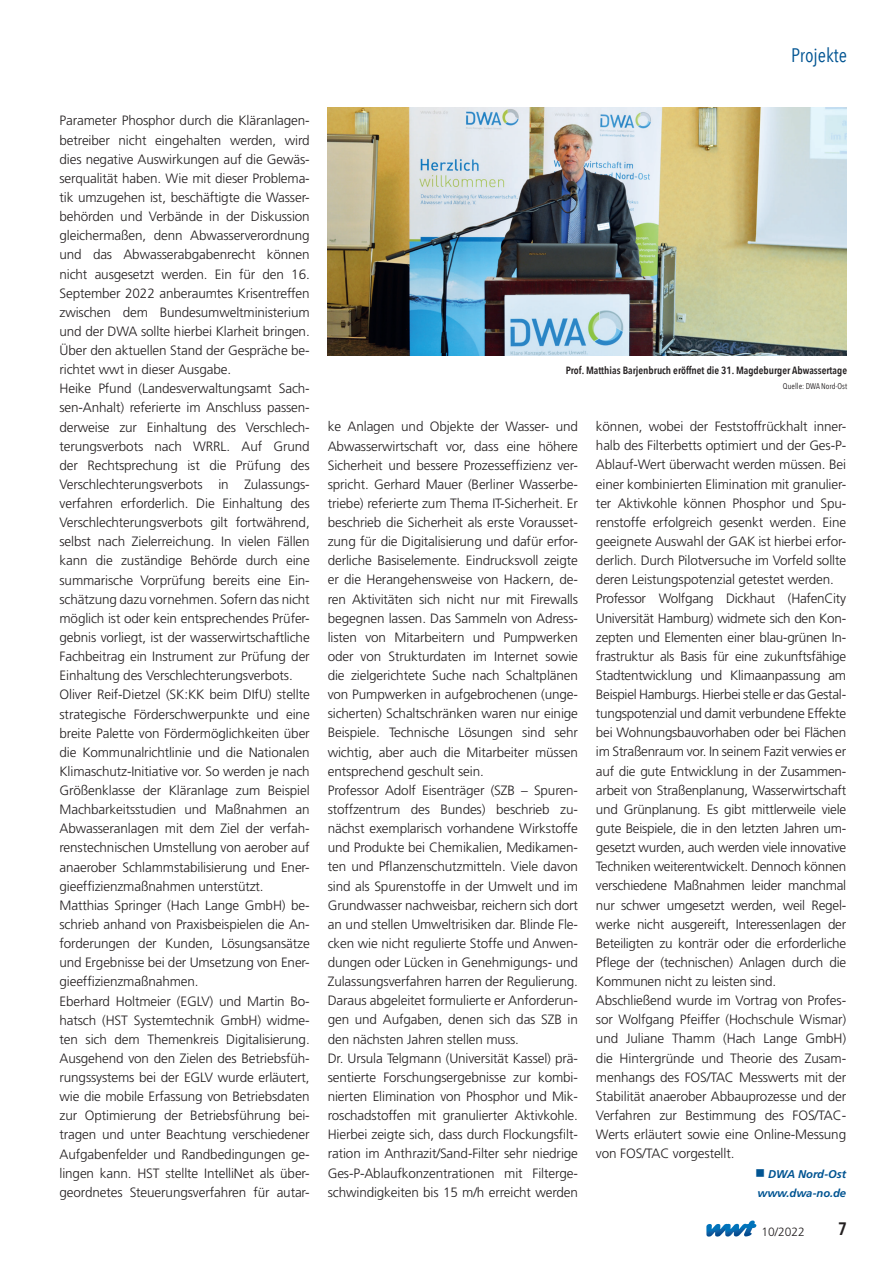
<style>
.page{position:relative;width:893px;height:1263px;background:#fff}
.page>*{position:absolute;margin:0;border:0;box-sizing:border-box;transform-origin:0 0}
.t1{font:19.5px "Avenir Next Condensed";color:#005492}
.t2{font:600 18px "Avenir Next Condensed";color:#231f20}
.t3{font:300 13.5px/19.2px "Frutiger";letter-spacing:-.01em;color:#231f20}
.t4{font:300 12px "Frutiger";color:#231f20}
.t5{font:italic 700 11.25px/19.2px "Frutiger";letter-spacing:-.01em;color:#005492;text-align:right}
.t6{font:600 10.5px "Avenir Next Condensed";color:#231f20}
.t7{font:8.25px "Avenir Next Condensed";color:#231f20}
</style>
<div class="page">
<svg style="left:706px;top:1220px;width:50px;height:16px"></svg>
<img style="left:328px;top:107px;width:518px;height:248px">
<h1 class="t1" style="left:791px;top:39px;width:57px">Projekte</h1>
<p class="t3" style="left:60px;top:111px;width:252px">Parameter Phosphor durch die Kläranlagen&shy;betreiber nicht eingehalten werden, wird dies negative Auswirkungen auf die Gewäs&shy;serqualität haben. Wie mit dieser Problema&shy;tik umzugehen ist, beschäftigte die Wasser&shy;behörden und Verbände in der Diskussion gleichermaßen, denn Abwasserverordnung und das Abwasserabgabenrecht können nicht ausgesetzt werden. Ein für den 16.<br>September 2022 anberaumtes Krisentreffen zwischen dem Bundesumweltministerium und der DWA sollte hierbei Klarheit bringen.<br>Über den aktuellen Stand der Gespräche be&shy;richtet wwt in dieser Ausgabe.<br>Heike Pfund (Landesverwaltungsamt Sach&shy;sen-Anhalt) referierte im Anschluss passen&shy;derweise zur Einhaltung des Verschlech&shy;terungsverbots nach WRRL. Auf Grund der Rechtsprechung ist die Prüfung des Verschlechterungsverbots in Zulassungs&shy;verfahren erforderlich. Die Einhaltung des Verschlechterungsverbots gilt fortwährend, selbst nach Zielerreichung. In vielen Fällen kann die zuständige Behörde durch eine summarische Vorprüfung bereits eine Ein&shy;schätzung dazu vornehmen. Sofern das nicht möglich ist oder kein entsprechendes Prüfer&shy;gebnis vorliegt, ist der wasserwirtschaftliche Fachbeitrag ein Instrument zur Prüfung der Einhaltung des Verschlechterungsverbots.<br>Oliver Reif-Dietzel (SK:KK beim DIfU) stellte strategische Förderschwerpunkte und eine breite Palette von Fördermöglichkeiten über die Kommunalrichtlinie und die Nationalen Klimaschutz-Initiative vor. So werden je nach Größenklasse der Kläranlage zum Beispiel Machbarkeitsstudien und Maßnahmen an Abwasseranlagen mit dem Ziel der verfah&shy;renstechnischen Umstellung von aerober auf anaerober Schlammstabilisierung und Ener&shy;gieeffizienzmaßnahmen unterstützt.<br>Matthias Springer (Hach Lange GmbH) be&shy;schrieb anhand von Praxisbeispielen die An&shy;forderungen der Kunden, Lösungsansätze und Ergebnisse bei der Umsetzung von Ener&shy;gieeffizienzmaßnahmen.<br>Eberhard Holtmeier (EGLV) und Martin Bo&shy;hatsch (HST Systemtechnik GmbH) widme&shy;ten sich dem Themenkreis Digitalisierung.<br>Ausgehend von den Zielen des Betriebsfüh&shy;rungssystems bei der EGLV wurde erläutert, wie die mobile Erfassung von Betriebsdaten zur Optimierung der Betriebsführung bei&shy;tragen und unter Beachtung verschiedener Aufgabenfelder und Randbedingungen ge&shy;lingen kann. HST stellte IntelliNet als über&shy;geordnetes Steuerungsverfahren für autar-</p>
<p class="t6" style="left:566px;top:361px;width:283px">Prof. Matthias Barjenbruch eröffnet die 31. Magdeburger Abwassertage</p>
<p class="t7" style="left:783px;top:379px;width:66px">Quelle: DWA Nord-Ost</p>
<p class="t3" style="left:328px;top:417px;width:252px">ke Anlagen und Objekte der Wasser- und Abwasserwirtschaft vor, dass eine höhere Sicherheit und bessere Prozesseffizienz ver&shy;spricht. Gerhard Mauer (Berliner Wasserbe&shy;triebe) referierte zum Thema IT-Sicherheit. Er beschrieb die Sicherheit als erste Vorausset&shy;zung für die Digitalisierung und dafür erfor&shy;derliche Basiselemente. Eindrucksvoll zeigte er die Herangehensweise von Hackern, de&shy;ren Aktivitäten sich nicht nur mit Firewalls begegnen lassen. Das Sammeln von Adress&shy;listen von Mitarbeitern und Pumpwerken oder von Strukturdaten im Internet sowie die zielgerichtete Suche nach Schaltplänen von Pumpwerken in aufgebrochenen (unge&shy;sicherten) Schaltschränken waren nur einige Beispiele. Technische Lösungen sind sehr wichtig, aber auch die Mitarbeiter müssen entsprechend geschult sein.<br>Professor Adolf Eisenträger (SZB – Spuren&shy;stoffzentrum des Bundes) beschrieb zu&shy;nächst exemplarisch vorhandene Wirkstoffe und Produkte bei Chemikalien, Medikamen&shy;ten und Pflanzenschutzmitteln. Viele davon sind als Spurenstoffe in der Umwelt und im Grundwasser nachweisbar, reichern sich dort an und stellen Umweltrisiken dar. Blinde Fle&shy;cken wie nicht regulierte Stoffe und Anwen&shy;dungen oder Lücken in Genehmigungs- und Zulassungsverfahren harren der Regulierung.<br>Daraus abgeleitet formulierte er Anforderun&shy;gen und Aufgaben, denen sich das SZB in den nächsten Jahren stellen muss.<br>Dr. Ursula Telgmann (Universität Kassel) prä&shy;sentierte Forschungsergebnisse zur kombi&shy;nierten Elimination von Phosphor und Mik&shy;roschadstoffen mit granulierter Aktivkohle.<br>Hierbei zeigte sich, dass durch Flockungsfilt&shy;ration im Anthrazit/Sand-Filter sehr niedrige Ges-P-Ablaufkonzentrationen mit Filterge&shy;schwindigkeiten bis 15 m/h erreicht werden</p>
<p class="t3" style="left:596px;top:417px;width:252px">können, wobei der Feststoffrückhalt inner&shy;halb des Filterbetts optimiert und der Ges-P-Ablauf-Wert überwacht werden müssen. Bei einer kombinierten Elimination mit granulier&shy;ter Aktivkohle können Phosphor und Spu&shy;renstoffe erfolgreich gesenkt werden. Eine geeignete Auswahl der GAK ist hierbei erfor&shy;derlich. Durch Pilotversuche im Vorfeld sollte deren Leistungspotenzial getestet werden.<br>Professor Wolfgang Dickhaut (HafenCity Universität Hamburg) widmete sich den Kon&shy;zepten und Elementen einer blau-grünen In&shy;frastruktur als Basis für eine zukunftsfähige Stadtentwicklung und Klimaanpassung am Beispiel Hamburgs. Hierbei stelle er das Gestal&shy;tungspotenzial und damit verbundene Effekte bei Wohnungsbauvorhaben oder bei Flächen im Straßenraum vor. In seinem Fazit verwies er auf die gute Entwicklung in der Zusammen&shy;arbeit von Straßenplanung, Wasserwirtschaft und Grünplanung. Es gibt mittlerweile viele gute Beispiele, die in den letzten Jahren um&shy;gesetzt wurden, auch werden viele innovative Techniken weiterentwickelt. Dennoch können verschiedene Maßnahmen leider manchmal nur schwer umgesetzt werden, weil Regel&shy;werke nicht ausgereift, Interessenlagen der Beteiligten zu konträr oder die erforderliche Pflege der (technischen) Anlagen durch die Kommunen nicht zu leisten sind.<br>Abschließend wurde im Vortrag von Profes&shy;sor Wolfgang Pfeiffer (Hochschule Wismar) und Juliane Thamm (Hach Lange GmbH) die Hintergründe und Theorie des Zusam&shy;menhangs des FOS/TAC Messwerts mit der Stabilität anaerober Abbauprozesse und der Verfahren zur Bestimmung des FOS/TAC-Werts erläutert sowie eine Online-Messung von FOS/TAC vorgestellt.</p>
<p class="t5" style="left:757px;top:1164px;width:90px">DWA Nord-Ost www.dwa-no.de</p>
<p class="t4" style="left:761px;top:1224px;width:45px">10/2022</p>
<h2 class="t2" style="left:838px;top:1213px;width:10px">7</h2>
</div>
